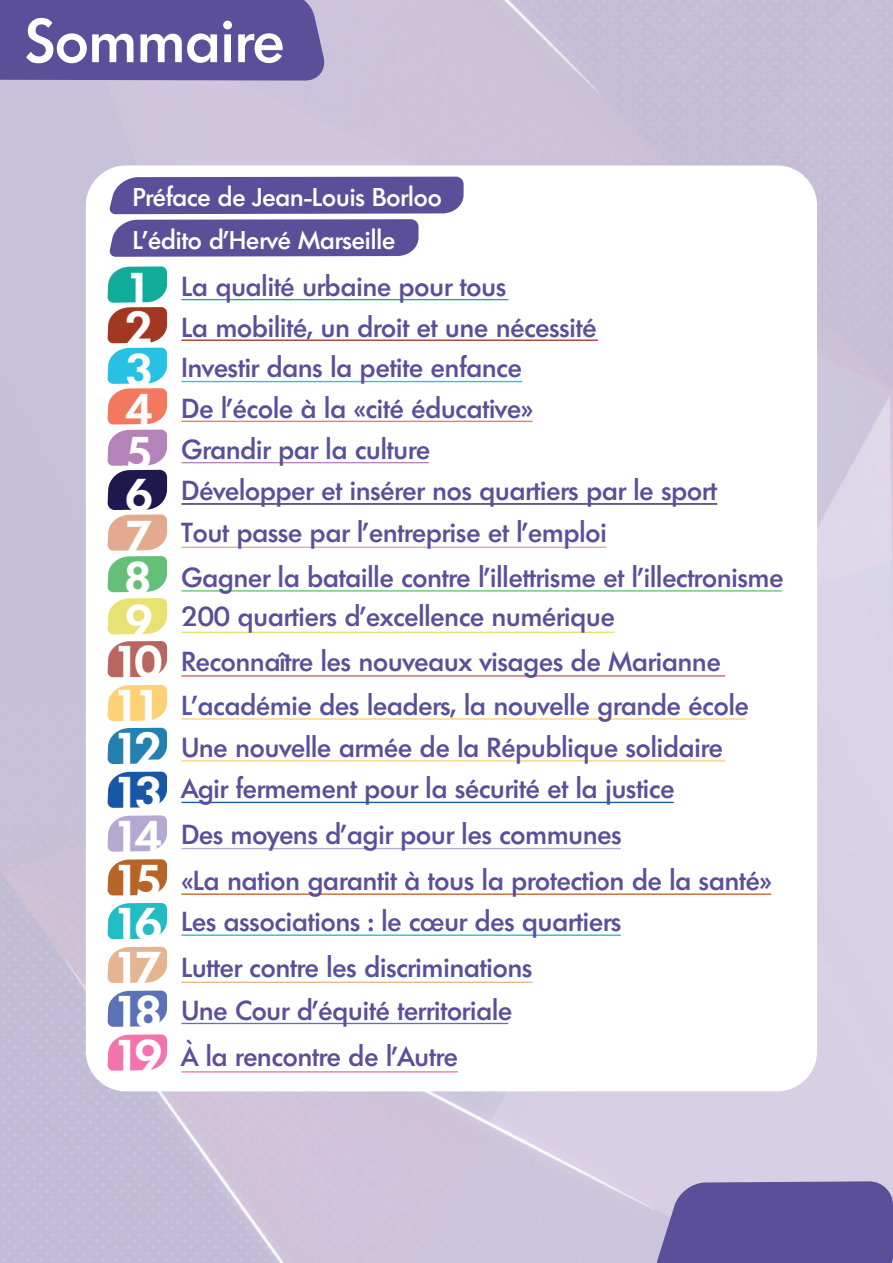
<style>
.page{position:relative;width:893px;height:1263px;background:#fff}
.page>*{position:absolute;margin:0;border:0;box-sizing:border-box;transform-origin:0 0}
.t1{font:500 60px "Limerick";color:#fff}
.t2{font:600 44.55px "Limerick";letter-spacing:-.14em;color:#fff}
.t3{font:500 26.7px "Limerick";color:#5b4f99}
.t4{font:500 24.9px "Limerick";color:#fff}
</style>
<div class="page">
<img style="left:0;top:0;width:893px;height:1263px">
<div style="left:86px;top:165px;width:731px;height:926px;background:#fff;border-radius:40px"></div>
<hr style="left:181px;top:299px;width:327px;height:1px;background:#10ac99">
<hr style="left:181px;top:462px;width:248px;height:1px;background:#b483ba">
<hr style="left:181px;top:503px;width:536px;height:2px;background:#1e194c">
<hr style="left:181px;top:547px;width:425px;height:1px;background:#e4aa90">
<hr style="left:181px;top:590px;width:601px;height:2px;background:#64bf79">
<hr style="left:181px;top:632px;width:433px;height:1px;background:#e7e271">
<hr style="left:181px;top:675px;width:544px;height:2px;background:#ba6660">
<hr style="left:181px;top:718px;width:565px;height:2px;background:#fed177">
<hr style="left:181px;top:760px;width:544px;height:1px;background:#fed177">
<hr style="left:181px;top:802px;width:493px;height:1px;background:#1856a6">
<hr style="left:181px;top:848px;width:440px;height:1px;background:#b5a9d1">
<hr style="left:181px;top:893px;width:590px;height:2px;background:#b76526">
<hr style="left:181px;top:934px;width:440px;height:2px;background:#21bdc2">
<hr style="left:181px;top:982px;width:351px;height:1px;background:#e5b491">
<hr style="left:181px;top:1023px;width:327px;height:1px;background:#5b72b7">
<hr style="left:181px;top:1071px;width:277px;height:1px;background:#f174ad">
<hr style="left:181px;top:339px;width:417px;height:2px;background:#a33722">
<hr style="left:181px;top:421px;width:351px;height:1px;background:#f3795e">
<hr style="left:181px;top:381px;width:341px;height:1px;background:#27c1e4">
<svg style="left:109px;top:177px;width:355px;height:80px;background:#756ba9"></svg>
<svg style="left:107px;top:598px;width:60px;height:36px;background:#e9e580"></svg>
<svg style="left:107px;top:641px;width:60px;height:36px;background:#c17671"></svg>
<svg style="left:107px;top:728px;width:60px;height:36px;background:#3a8eb7"></svg>
<svg style="left:107px;top:903px;width:60px;height:36px;background:#38c4c8"></svg>
<svg style="left:107px;top:815px;width:60px;height:37px;background:#beb4d6"></svg>
<svg style="left:107px;top:990px;width:60px;height:37px;background:#7084c0"></svg>
<svg style="left:107px;top:685px;width:60px;height:36px;background:#fed585"></svg>
<svg style="left:107px;top:771px;width:60px;height:37px;background:#366cb1"></svg>
<svg style="left:107px;top:947px;width:60px;height:36px;background:#e7bc9c"></svg>
<svg style="left:107px;top:859px;width:60px;height:36px;background:#bf763e"></svg>
<svg style="left:107px;top:1034px;width:60px;height:37px;background:#f286b7"></svg>
<svg style="left:107px;top:266px;width:60px;height:326px"></svg>
<div style="left:0;top:0;width:327px;height:81px;background:#5b4f99"></div>
<svg style="left:654px;top:1056px;width:239px;height:207px;background:#aea5cb"></svg>
<p class="t1" style="left:26px;top:2px;width:260px">Sommaire</p>
<p class="t4" style="left:133px;top:181px;width:311px">Préface de Jean-Louis Borloo</p>
<p class="t4" style="left:133px;top:224px;width:264px">L’édito d’Hervé Marseille</p>
<p class="t2" style="left:125px;top:261px;width:29px">1</p>
<p class="t3" style="left:181px;top:270px;width:326px">La qualité urbaine pour tous</p>
<p class="t2" style="left:125px;top:300px;width:29px">2</p>
<p class="t3" style="left:181px;top:310px;width:416px">La mobilité, un droit et une nécessité</p>
<p class="t2" style="left:125px;top:341px;width:29px">3</p>
<p class="t2" style="left:125px;top:382px;width:29px">4</p>
<p class="t3" style="left:181px;top:351px;width:342px">Investir dans la petite enfance</p>
<p class="t3" style="left:181px;top:391px;width:353px">De l’école à la «cité éducative»</p>
<p class="t2" style="left:125px;top:424px;width:29px">5</p>
<p class="t3" style="left:181px;top:433px;width:250px">Grandir par la culture</p>
<p class="t2" style="left:125px;top:466px;width:29px">6</p>
<p class="t3" style="left:181px;top:473px;width:537px">Développer et insérer nos quartiers par le sport</p>
<p class="t2" style="left:125px;top:508px;width:29px">7</p>
<p class="t3" style="left:181px;top:516px;width:427px">Tout passe par l’entreprise et l’emploi</p>
<p class="t2" style="left:124px;top:549px;width:29px">8</p>
<p class="t3" style="left:181px;top:560px;width:603px">Gagner la bataille contre l’illettrisme et l’illectronisme</p>
<p class="t2" style="left:125px;top:592px;width:29px">9</p>
<p class="t3" style="left:181px;top:600px;width:435px">200 quartiers d’excellence numérique</p>
<p class="t2" style="left:113px;top:634px;width:51px">10</p>
<p class="t3" style="left:181px;top:644px;width:541px">Reconnaître les nouveaux visages de Marianne</p>
<p class="t2" style="left:113px;top:677px;width:51px">11</p>
<p class="t3" style="left:181px;top:688px;width:569px">L’académie des leaders, la nouvelle grande école</p>
<p class="t2" style="left:113px;top:720px;width:51px">12</p>
<p class="t3" style="left:181px;top:730px;width:543px">Une nouvelle armée de la République solidaire</p>
<p class="t2" style="left:113px;top:764px;width:51px">13</p>
<p class="t3" style="left:181px;top:772px;width:494px">Agir fermement pour la sécurité et la justice</p>
<p class="t2" style="left:113px;top:808px;width:51px">14</p>
<p class="t3" style="left:181px;top:818px;width:442px">Des moyens d’agir pour les communes</p>
<p class="t2" style="left:113px;top:852px;width:51px">15</p>
<p class="t3" style="left:181px;top:863px;width:592px">«La nation garantit à tous la protection de la santé»</p>
<p class="t2" style="left:113px;top:895px;width:51px">16</p>
<p class="t3" style="left:181px;top:904px;width:441px">Les associations : le cœur des quartiers</p>
<p class="t2" style="left:113px;top:939px;width:51px">17</p>
<p class="t3" style="left:181px;top:950px;width:352px">Lutter contre les discriminations</p>
<p class="t2" style="left:113px;top:983px;width:51px">18</p>
<p class="t3" style="left:181px;top:994px;width:332px">Une Cour d’équité territoriale</p>
<p class="t2" style="left:113px;top:1027px;width:51px">19</p>
<p class="t3" style="left:181px;top:1039px;width:278px">À la rencontre de l’Autre</p>
</div>
